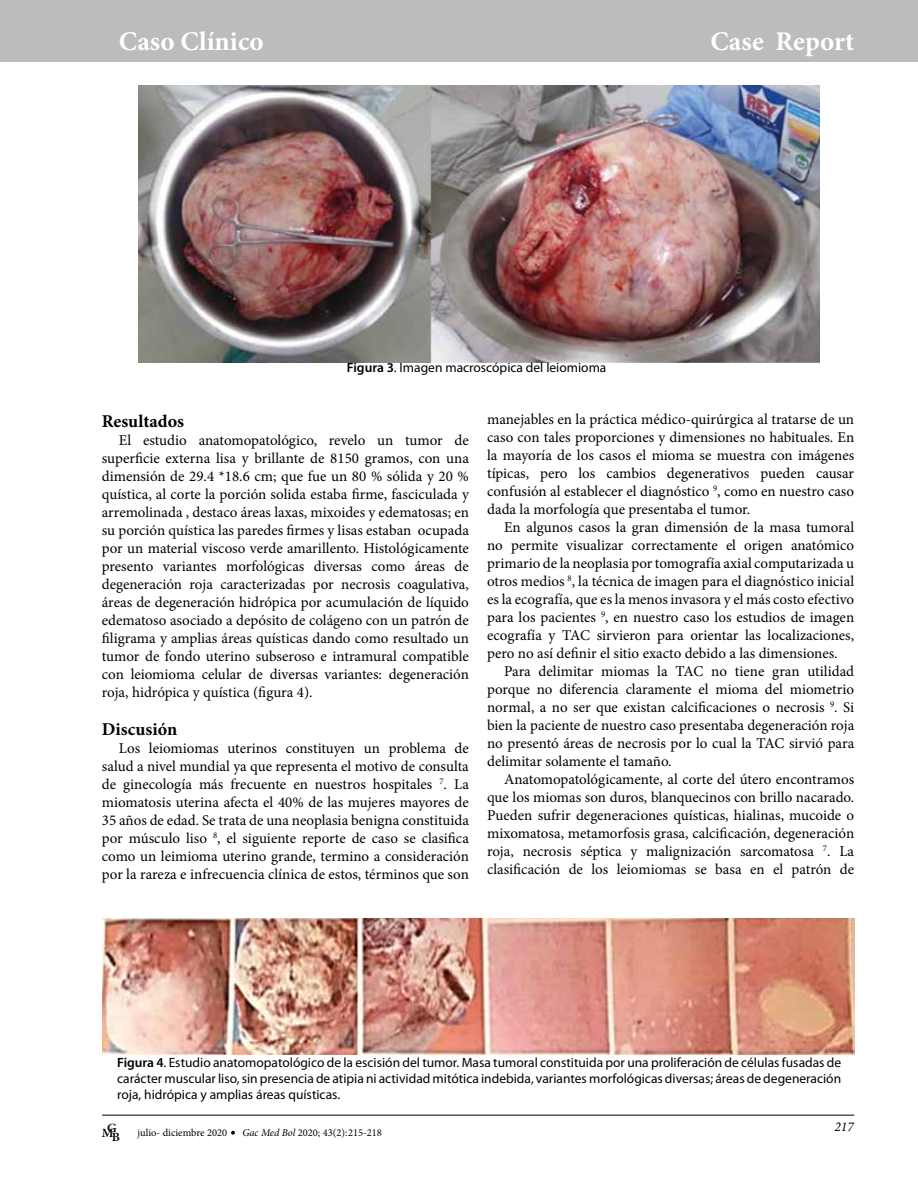
<style>
.page{position:relative;width:918px;height:1188px;background:#fff}
.page>*{position:absolute;margin:0;border:0;box-sizing:border-box;transform-origin:0 0}
.t1{font:700 27px "Minion Pro";letter-spacing:.005em;color:#fff}
.t2{font:700 18px "Minion Pro";color:#000}
.t3{font:15px/18px "Minion Pro";color:#000;text-align:justify}
.t4{font:13.5px/16.2px "Myriad Pro";color:#000;text-align:justify}
.t5{font:italic 13.5px "Minion Pro";color:#000}
.t6{font:600 12.6px "Minion Pro";color:#000;scale:1.05 1}
.t7{font:10.5px "Minion Pro";color:#000}
.s1{font-weight:600}
.s2{font-style:italic}
</style>
<div class="page">
<div style="left:0;top:1px;width:918px;height:61px;background:#bcbcbc"></div>
<hr style="left:102px;top:1115px;width:752px;height:1px;background:#000">
<svg style="left:231px;top:1131px;width:4px;height:4px"></svg>
<img style="left:138px;top:85px;width:681px;height:277px">
<img style="left:102px;top:918px;width:752px;height:136px">
<h1 class="t1" style="left:119px;top:25px;width:146px">Caso Clínico</h1>
<h1 class="t1" style="left:710px;top:25px;width:146px">Case Report</h1>
<p class="t4" style="left:347px;top:359px;width:261px"><span class="s1">Figura 3</span>. Imagen macroscópica del leiomioma</p>
<p class="t2" style="left:102px;top:410px;width:84px">Resultados</p>
<p class="t3" style="left:102px;top:431px;width:369px;text-indent:17px">El estudio anatomopatológico, revelo un tumor de superficie externa lisa y brillante de 8150 gramos, con una dimensión de 29.4 *18.6 cm; que fue un 80 % sólida y 20 % quística, al corte la porción solida estaba firme, fasciculada y arremolinada , destaco áreas laxas, mixoides y edematosas; en su porción quística las paredes firmes y lisas estaban ocupada por un material viscoso verde amarillento. Histológicamente presento variantes morfológicas diversas como áreas de degeneración roja caracterizadas por necrosis coagulativa, áreas de degeneración hidrópica por acumulación de líquido edematoso asociado a depósito de colágeno con un patrón de filigrama y amplias áreas quísticas dando como resultado un tumor de fondo uterino subseroso e intramural compatible con leiomioma celular de diversas variantes: degeneración roja, hidrópica y quística (figura 4).</p>
<p class="t2" style="left:102px;top:719px;width:77px">Discusión</p>
<p class="t3" style="left:102px;top:740px;width:369px;text-indent:17px">Los leiomiomas uterinos constituyen un problema de salud a nivel mundial ya que representa el motivo de consulta de ginecología más frecuente en nuestros hospitales <sup>7</sup>. La miomatosis uterina afecta el 40% de las mujeres mayores de 35 años de edad. Se trata de una neoplasia benigna constituida por músculo liso <sup>8</sup>, el siguiente reporte de caso se clasifica como un leimioma uterino grande, termino a consideración por la rareza e infrecuencia clínica de estos, términos que son</p>
<p class="t3" style="left:487px;top:411px;width:369px">manejables en la práctica médico-quirúrgica al tratarse de un caso con tales proporciones y dimensiones no habituales. En la mayoría de los casos el mioma se muestra con imágenes típicas, pero los cambios degenerativos pueden causar confusión al establecer el diagnóstico <sup>9</sup>, como en nuestro caso dada la morfología que presentaba el tumor.</p>
<p class="t3" style="left:487px;top:519px;width:369px;text-indent:17px">En algunos casos la gran dimensión de la masa tumoral no permite visualizar correctamente el origen anatómico primario de la neoplasia por tomografía axial computarizada u otros medios <sup>8</sup>, la técnica de imagen para el diagnóstico inicial es la ecografía, que es la menos invasora y el más costo efectivo para los pacientes <sup>9</sup>, en nuestro caso los estudios de imagen ecografía y TAC sirvieron para orientar las localizaciones, pero no así definir el sitio exacto debido a las dimensiones.</p>
<p class="t3" style="left:487px;top:663px;width:369px;text-indent:17px">Para delimitar miomas la TAC no tiene gran utilidad porque no diferencia claramente el mioma del miometrio normal, a no ser que existan calcificaciones o necrosis <sup>9</sup>. Si bien la paciente de nuestro caso presentaba degeneración roja no presentó áreas de necrosis por lo cual la TAC sirvió para delimitar solamente el tamaño.</p>
<p class="t3" style="left:487px;top:771px;width:369px;text-indent:17px">Anatomopatológicamente, al corte del útero encontramos que los miomas son duros, blanquecinos con brillo nacarado.<br>Pueden sufrir degeneraciones quísticas, hialinas, mucoide o mixomatosa, metamorfosis grasa, calcificación, degeneración roja, necrosis séptica y malignización sarcomatosa <sup>7</sup>. La clasificación de los leiomiomas se basa en el patrón de</p>
<p class="t4" style="left:117px;top:1054px;width:726px"><span class="s1">Figura 4</span>. Estudio anatomopatológico de la escisión del tumor. Masa tumoral constituida por una proliferación de células fusadas de carácter muscular liso, sin presencia de atipia ni actividad mitótica indebida, variantes morfológicas diversas; áreas de degeneración roja, hidrópica y amplias áreas quísticas.</p>
<p class="t6" style="left:107px;top:1120px;width:11px">G</p>
<p class="t5" style="left:834px;top:1118px;width:21px">217</p>
<p class="t6" style="left:102px;top:1127px;width:19px">MB</p>
<p class="t7" style="left:138px;top:1125px;width:91px">julio- diciembre 2020</p>
<p class="t7" style="left:242px;top:1125px;width:141px"><span class="s2">Gac Med Bol</span> 2020; 43(2):215-218</p>
</div>
